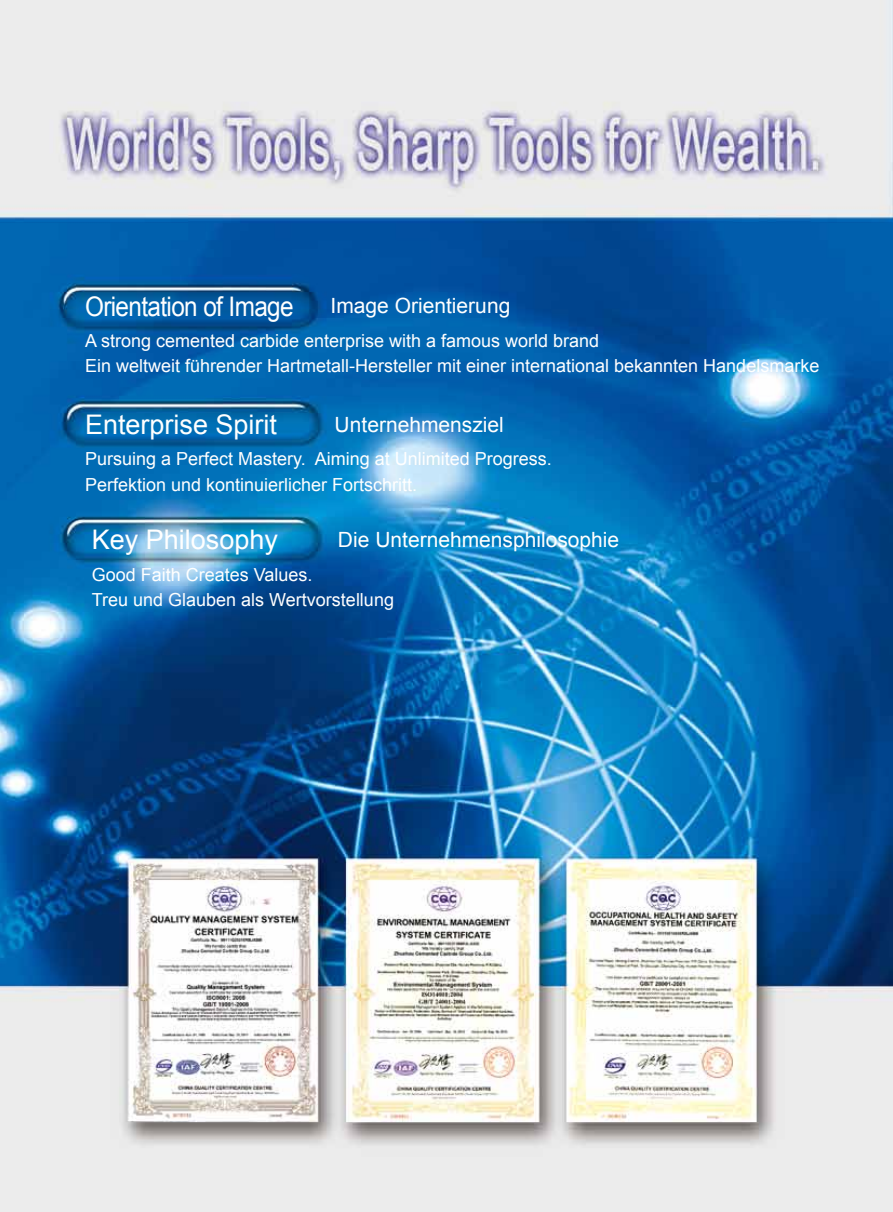
<style>
.page{position:relative;width:893px;height:1212px;background:#fff}
.page>*{position:absolute;margin:0;border:0;box-sizing:border-box;transform-origin:0 0}
.t1{font:27px "Arial";color:#fff}
.t2{font:27px "Arial";letter-spacing:-.025em;color:#fff;scale:.9 1}
.t3{font:21px "Arial";color:#fff}
.t4{font:18px/25.5px "Arial";color:#fff}
</style>
<div class="page">
<img style="left:0;top:0;width:893px;height:1212px">
<h1 class="t2" style="left:85px;top:288px;width:233px">Orientation of Image</h1>
<p class="t3" style="left:331px;top:292px;width:181px">Image Orientierung</p>
<p class="t4" style="left:85px;top:328px;width:736px">A strong cemented carbide enterprise with a famous world brand<br>Ein weltweit führender Hartmetall-Hersteller mit einer international bekannten Handelsmarke</p>
<h1 class="t1" style="left:85px;top:407px;width:194px">Enterprise Spirit</h1>
<p class="t3" style="left:335px;top:411px;width:171px">Unternehmensziel</p>
<p class="t4" style="left:85px;top:446px;width:468px">Pursuing a Perfect Mastery. Aiming at Unlimited Progress.<br>Perfektion und kontinuierlicher Fortschritt.</p>
<h1 class="t1" style="left:92px;top:522px;width:188px">Key Philosophy</h1>
<p class="t3" style="left:338px;top:526px;width:283px">Die Unternehmensphilosophie</p>
<p class="t4" style="left:92px;top:562px;width:304px">Good Faith Creates Values.<br>Treu und Glauben als Wertvorstellung</p>
</div>
